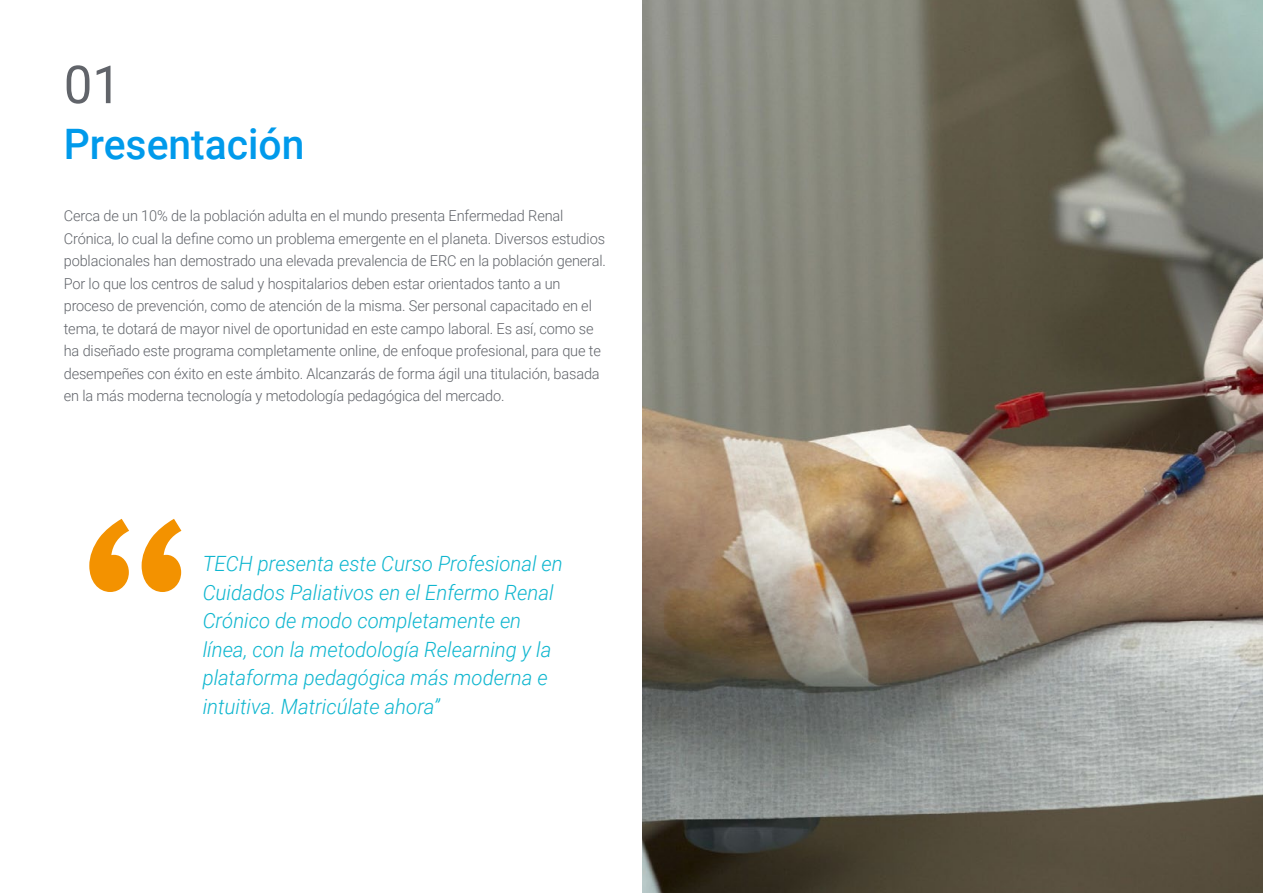
<style>
.page{position:relative;width:1263px;height:893px;background:#fff}
.page>*{position:absolute;margin:0;border:0;box-sizing:border-box;transform-origin:0 0}
.t1{font:52.5px "Roboto";color:#61646a}
.t2{font:500 42px "Roboto";color:#009aeb}
.t3{font:italic 300 21px/28.5px "Roboto";color:#0fb6cf}
.t4{font:300 15px/22.5px "Roboto";letter-spacing:-.01em;color:#61646a}
</style>
<div class="page">
<svg style="left:89px;top:519px;width:92px;height:73px"></svg>
<img style="left:642px;top:0;width:621px;height:893px">
<h1 class="t1" style="left:64px;top:48px;width:59px">01</h1>
<h2 class="t2" style="left:64px;top:115px;width:242px">Presentación</h2>
<p class="t4" style="left:64px;top:204px;width:544px">Cerca de un 10% de la población adulta en el mundo presenta Enfermedad Renal Crónica, lo cual la define como un problema emergente en el planeta. Diversos estudios poblacionales han demostrado una elevada prevalencia de ERC en la población general.<br>Por lo que los centros de salud y hospitalarios deben estar orientados tanto a un proceso de prevención, como de atención de la misma. Ser personal capacitado en el tema, te dotará de mayor nivel de oportunidad en este campo laboral. Es así, como se ha diseñado este programa completamente online, de enfoque profesional, para que te desempeñes con éxito en este ámbito. Alcanzarás de forma ágil una titulación, basada en la más moderna tecnología y metodología pedagógica del mercado.</p>
<h3 class="t3" style="left:203px;top:549px;width:362px">TECH presenta este Curso Profesional en Cuidados Paliativos en el Enfermo Renal Crónico de modo completamente en línea, con la metodología Relearning y la plataforma pedagógica más moderna e intuitiva. Matricúlate ahora”</h3>
</div>
